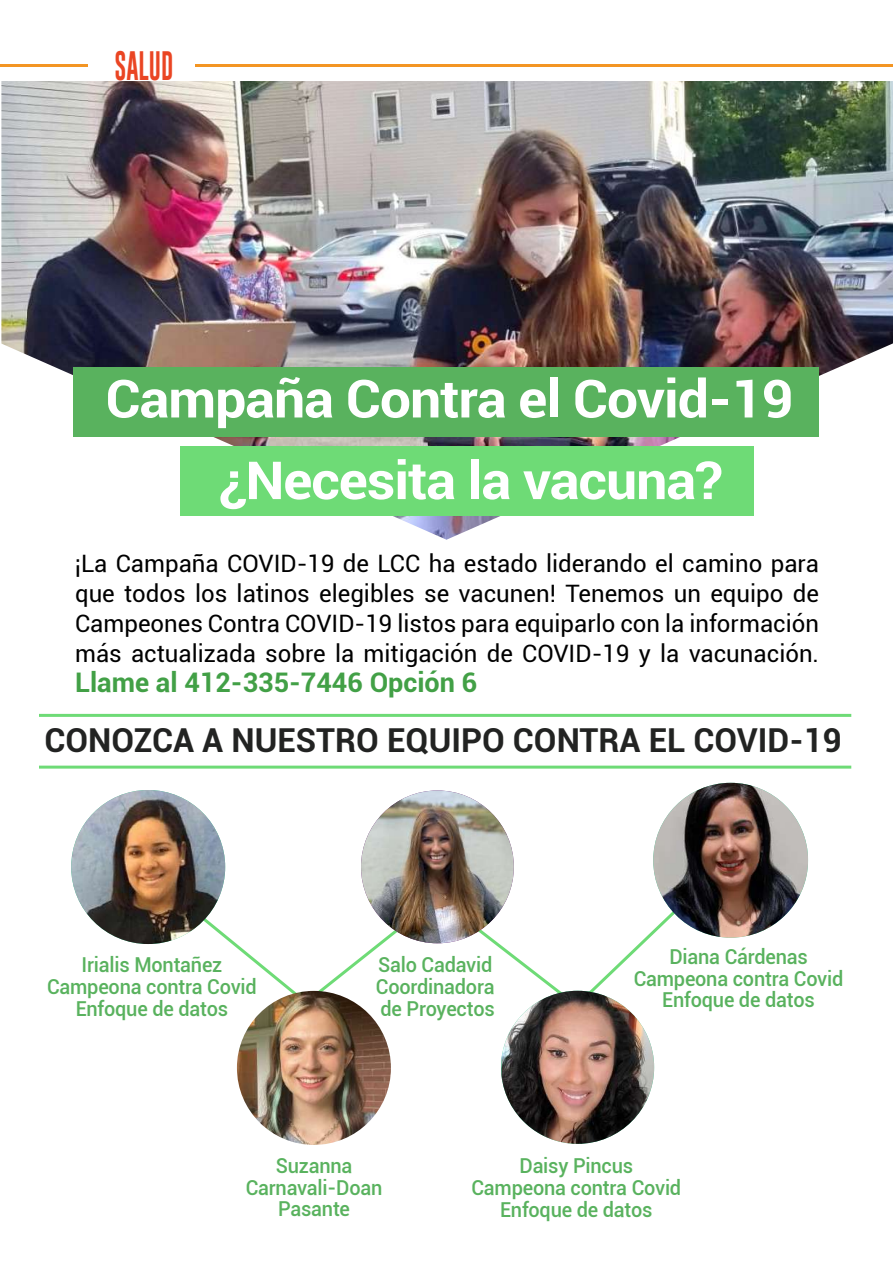
<style>
.page{position:relative;width:893px;height:1263px;background:#fff}
.page>*{position:absolute;margin:0;border:0;box-sizing:border-box;transform-origin:0 0}
.t1{font:700 52.5px/81.6px "Roboto";letter-spacing:-.02em;color:#fff;scale:1.06 1}
.t2{font:700 33px "Roboto";color:#222322}
.t3{font:30px "Gobold";color:#ea4523;scale:.79 1}
.t4{font:700 27px "Roboto";color:#42a046}
.t5{font:24px/30px "Roboto";color:#000;text-align:justify}
.t6{font:500 20.55px/21.9px "Roboto";letter-spacing:-.01em;color:#59b25e;text-align:center}
</style>
<div class="page">
<hr style="left:195px;top:64px;width:698px;height:3px;background:#f39523">
<hr style="left:0;top:64px;width:87px;height:3px;background:#f39523">
<svg style="left:174px;top:894px;width:500px;height:115px"></svg>
<img style="left:501px;top:991px;width:153px;height:153px">
<img style="left:361px;top:790px;width:153px;height:153px;border-radius:76px">
<img style="left:71px;top:790px;width:154px;height:154px;border-radius:77px">
<img style="left:237px;top:991px;width:154px;height:154px;border-radius:77px">
<img style="left:653px;top:783px;width:155px;height:155px;border-radius:76px">
<img style="left:1px;top:81px;width:892px;height:459px">
<div style="left:74px;top:367px;width:745px;height:69px;background:#59b25e"></div>
<div style="left:181px;top:446px;width:573px;height:70px;background:#6edb76"></div>
<hr style="left:39px;top:714px;width:812px;height:3px;background:#6edb76">
<hr style="left:39px;top:766px;width:812px;height:3px;background:#6edb76">
<p class="t3" style="left:114px;top:47px;width:76px">SALUD</p>
<h1 class="t1" style="left:218px;top:356px;width:544px;text-indent:-113px">Campaña Contra el Covid-19 ¿Necesita la vacuna?</h1>
<p class="t5" style="left:75px;top:547px;width:746px">¡La Campaña COVID-19 de LCC ha estado liderando el camino para que todos los latinos elegibles se vacunen! Tenemos un equipo de Campeones Contra COVID-19 listos para equiparlo con la información más actualizada sobre la mitigación de COVID-19 y la vacunación.</p>
<p class="t4" style="left:75px;top:664px;width:404px">Llame al 412-335-7446 Opción 6</p>
<h2 class="t2" style="left:44px;top:716px;width:799px">CONOZCA A NUESTRO EQUIPO CONTRA EL COVID-19</h2>
<p class="t6" style="left:47px;top:953px;width:211px">Irialis Montañez<br>Campeona contra Covid<br>Enfoque de datos</p>
<p class="t6" style="left:376px;top:953px;width:120px;text-align:justify">Salo Cadavid Coordinadora de Proyectos</p>
<p class="t6" style="left:634px;top:944px;width:211px">Diana Cárdenas<br>Campeona contra Covid<br>Enfoque de datos</p>
<p class="t6" style="left:246px;top:1153px;width:138px">Suzanna<br>Carnavali-Doan<br>Pasante</p>
<p class="t6" style="left:471px;top:1154px;width:211px">Daisy Pincus<br>Campeona contra Covid<br>Enfoque de datos</p>
</div>
